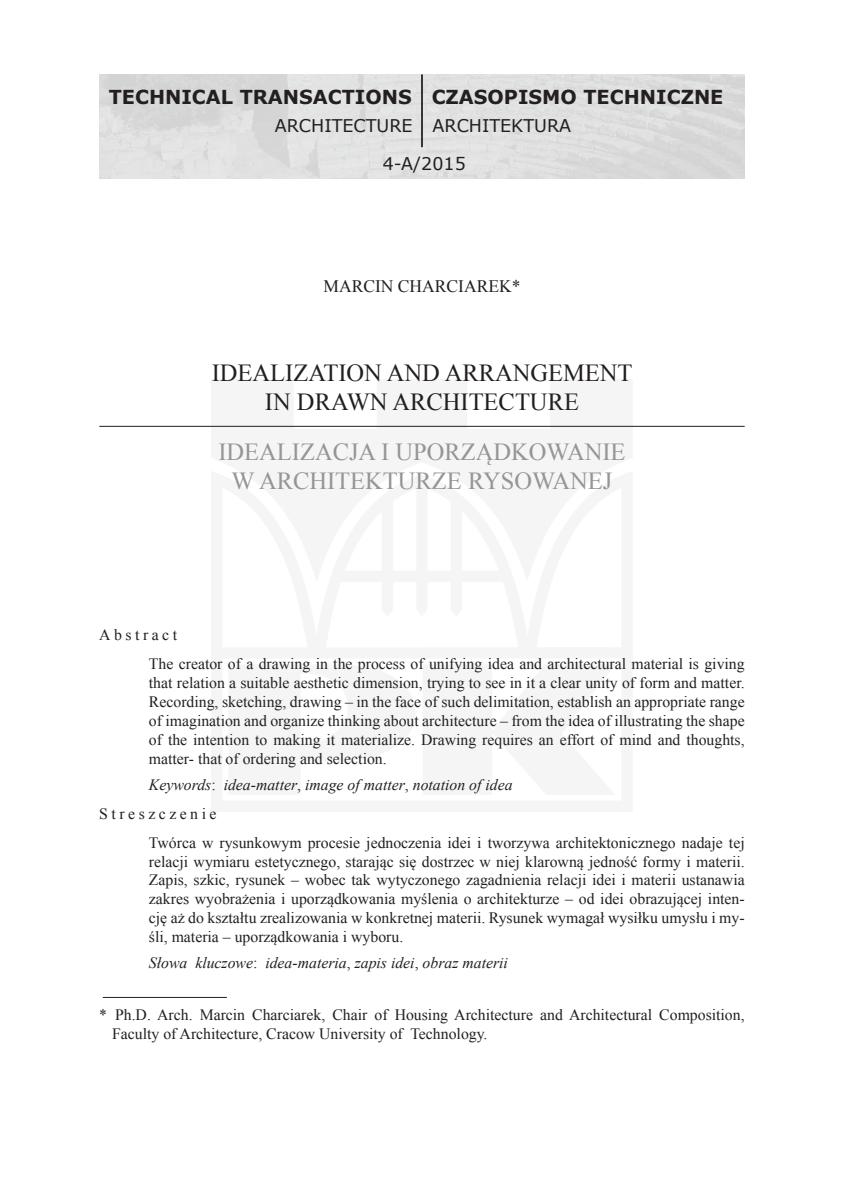
<style>
.page{position:relative;width:844px;height:1191px;background:#fff}
.page>*{position:absolute;margin:0;border:0;box-sizing:border-box;transform-origin:0 0}
.Tytuł_polski{font:24.5px/29.4px "Times New Roman";color:#939598;text-align:center}
.Tytuł_angielski{font:24.5px/29.4px "Times New Roman";color:#231f20;text-align:center}
.t1{font:700 19.25px "Verdana";color:#231f20}
.t2{font:17.5px/37.3px "Verdana";color:#231f20}
.Nazwisko_autora{font:17.5px "Times New Roman";color:#231f20}
.Test_-_abstract{font:15.75px/18.9px "Times New Roman";color:#231f20}
.Test_streszczenia_po{font:15.75px/18.9px "Times New Roman";color:#231f20;text-align:justify}
.Keywords{font:italic 15.75px "Times New Roman";color:#231f20}
.Słowa_kluczowe{font:italic 15.75px "Times New Roman";color:#231f20}
.streszczenie{font:15.75px "Times New Roman";letter-spacing:.22em;color:#231f20}
.Abstract{font:15.75px "Times New Roman";letter-spacing:.22em;color:#231f20}
.s1{font-style:normal}
</style>
<div class="page">
<hr style="left:103px;top:997px;width:124px;height:1px;background:#231f20">
<hr style="left:99px;top:426px;width:645px;height:1px;background:#231f20">
<img style="left:99px;top:74px;width:645px;height:105px">
<hr style="left:421px;top:74px;width:2px;height:73px;background:#231f20">
<p class="t1" style="left:109px;top:83px;width:304px">TECHNICAL TRANSACTIONS</p>
<p class="t2" style="left:382px;top:107px;width:85px;text-indent:-108px">ARCHITECTURE<br>4-A/2015</p>
<p class="t1" style="left:431px;top:83px;width:293px">CZASOPISMO TECHNICZNE</p>
<p class="t2" style="left:432px;top:107px;width:140px">ARCHITEKTURA</p>
<p class="Nazwisko_autora" style="left:323px;top:274px;width:198px">MARCIN CHARCIAREK*</p>
<p class="Tytuł_angielski" style="left:212px;top:358px;width:422px">IDEALIZATION AND ARRANGEMENT<br>IN DRAWN ARCHITECTURE</p>
<p class="Tytuł_polski" style="left:218px;top:436px;width:408px">IDEALIZACJA I UPORZĄDKOWANIE<br>W ARCHITEKTURZE RYSOWANEJ</p>
<p class="Abstract" style="left:99px;top:624px;width:79px">Abstract</p>
<p class="Test_-_abstract" style="left:149px;top:654px;width:597px;text-align:justify">The creator of a drawing in the process of unifying idea and architectural material is giving that relation a suitable aesthetic dimension, trying to see in it a clear unity of form and matter.<br>Recording, sketching, drawing – in the face of such delimitation, establish an appropriate range of imagination and organize thinking about architecture ‒ from the idea of illustrating the shape of the intention to making it materialize. Drawing requires an effort of mind and thoughts, matter- that of ordering and selection.</p>
<p class="Keywords" style="left:149px;top:774px;width:365px">Keywords<span class="s1">:</span> idea-matter<span class="s1">,</span> image of matter<span class="s1">,</span> notation of idea</p>
<p class="streszczenie" style="left:99px;top:803px;width:119px">Streszczenie</p>
<p class="Test_streszczenia_po" style="left:149px;top:832px;width:597px">Twórca w rysunkowym procesie jednoczenia idei i tworzywa architektonicznego nadaje tej relacji wymiaru estetycznego, starając się dostrzec w niej klarowną jedność formy i materii.<br>Zapis, szkic, rysunek – wobec tak wytyczonego zagadnienia relacji idei i materii ustanawia zakres wyobrażenia i uporządkowania myślenia o architekturze – od idei obrazującej inten&shy;cję aż do kształtu zrealizowania w konkretnej materii. Rysunek wymagał wysiłku umysłu i my&shy;śli, materia – uporządkowania i wyboru.</p>
<p class="Słowa_kluczowe" style="left:149px;top:952px;width:360px">Słowa kluczowe<span class="s1">:</span> idea-materia<span class="s1">,</span> zapis idei<span class="s1">,</span> obraz materii</p>
<p class="Test_-_abstract" style="left:112px;top:1005px;width:633px;text-indent:-13px">* Ph.D. Arch. Marcin Charciarek, Chair of Housing Architecture and Architectural Composition,<br>Faculty of Architecture, Cracow University of Technology.</p>
</div>
